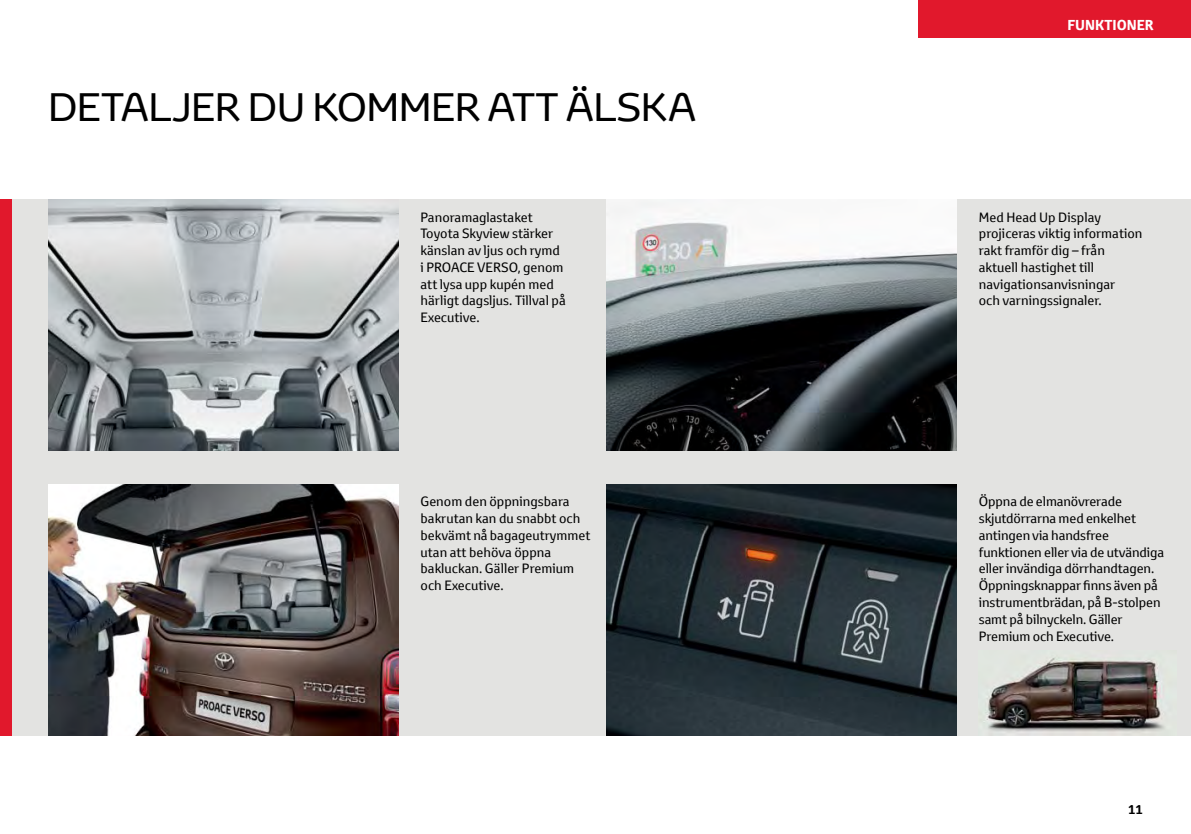
<style>
.page{position:relative;width:1191px;height:834px;background:#fff}
.page>*{position:absolute;margin:0;border:0;box-sizing:border-box;transform-origin:0 0}
.t1{font:38.5px "Toyota Display";color:#000}
.t2{font:700 14px "Toyota Text";color:#fff}
.t3{font:13.12px/16.8px "Toyota Text";color:#000}
.t4{font:700 12.25px "Toyota Text";color:#000}
</style>
<div class="page">
<div style="left:0;top:199px;width:1191px;height:536px;background:#e3e3e1"></div>
<img style="left:48px;top:199px;width:350px;height:251px">
<img style="left:48px;top:484px;width:350px;height:251px">
<img style="left:606px;top:199px;width:350px;height:251px">
<img style="left:606px;top:484px;width:350px;height:251px">
<div style="left:918px;top:0;width:273px;height:37px;background:#e1182c"></div>
<div style="left:0;top:199px;width:12px;height:536px;background:#e1182c"></div>
<img style="left:978px;top:657px;width:198px;height:79px">
<h1 class="t1" style="left:48px;top:81px;width:649px">DETALJER DU KOMMER ATT ÄLSKA</h1>
<p class="t3" style="left:420px;top:208px;width:147px">Panoramaglastaket<br>Toyota Skyview stärker känslan av ljus och rymd i PROACE VERSO, genom att lysa upp kupén med härligt dagsljus. Tillval på<br>Executive.</p>
<p class="t3" style="left:420px;top:493px;width:171px">Genom den öppningsbara bakrutan kan du snabbt och bekvämt nå bagageutrymmet utan att behöva öppna bakluckan. Gäller Premium och Executive.</p>
<p class="t2" style="left:1067px;top:15px;width:88px">FUNKTIONER</p>
<p class="t3" style="left:978px;top:208px;width:165px">Med Head Up Display projiceras viktig information rakt framför dig – från aktuell hastighet till navigationsanvisningar<br>och varningssignaler.</p>
<p class="t3" style="left:978px;top:493px;width:187px">Öppna de elmanövrerade skjutdörrarna med enkelhet antingen via handsfree funktionen eller via de utvändiga eller invändiga dörrhandtagen.<br>Öppningsknappar finns även på instrumentbrädan, på B-stolpen samt på bilnyckeln. Gäller<br>Premium och Executive.</p>
<p class="t4" style="left:1128px;top:800px;width:16px">11</p>
</div>
